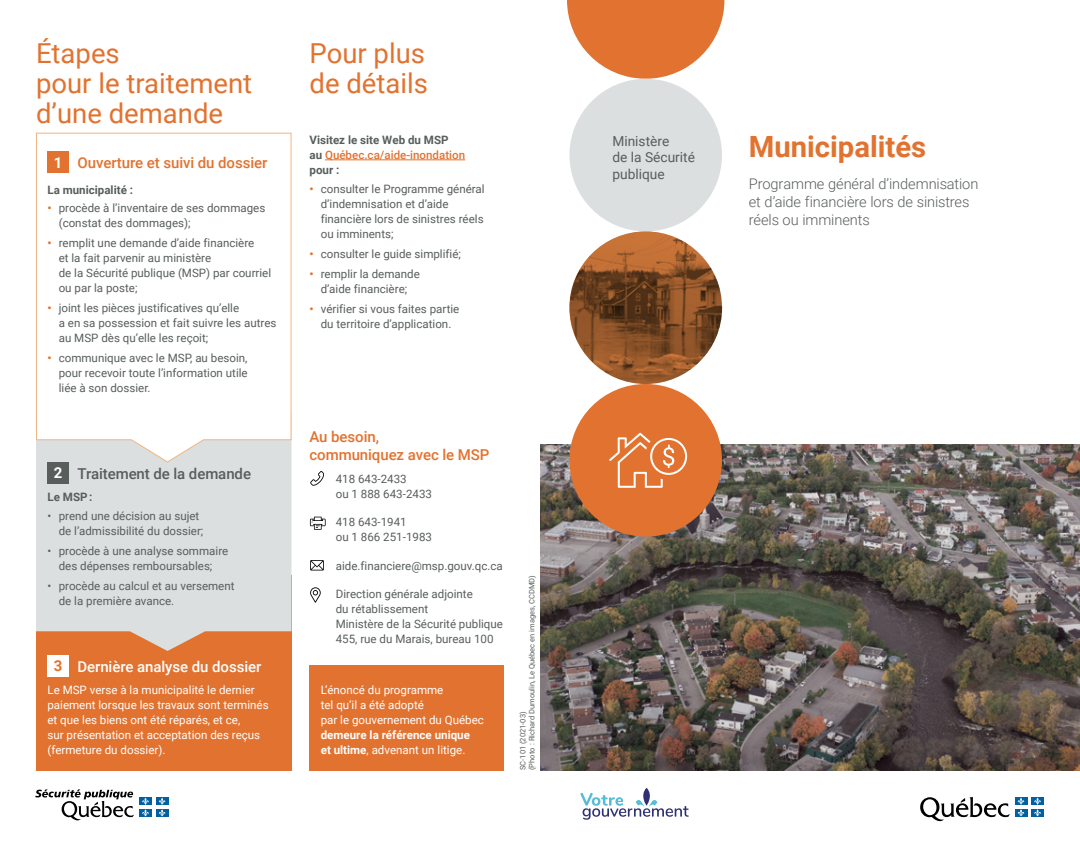
<style>
.page{position:relative;width:1080px;height:844px;background:#fff}
.page>*{position:absolute;margin:0;border:0;box-sizing:border-box;transform-origin:0 0}
.Titre{font:700 29.25px "Roboto";color:#e2722f}
.t1{font:27.5px/30px "Roboto";color:#e2722f}
.t2{font:500 15px/18px "Roboto";letter-spacing:-.005em;color:#e2722f}
.t3{font:500 15px "Roboto";letter-spacing:-.005em;color:#fff}
.t4{font:500 15px "Roboto";letter-spacing:-.005em;color:#585e5c}
.t5{font:700 15px "Roboto";color:#fff}
.t6{font:700 15px "Roboto";color:#e2722f}
.Exergue{font:300 14.62px/18px "Roboto";letter-spacing:-.005em;color:#585e5c}
.t7{font:13.75px/16.5px "Roboto";color:#585e5c}
.t8{font:11.5px/15px "Roboto";color:#585e5c}
.t9{font:11.5px/15px "Roboto";color:#fff}
.t10{font:700 11.5px/15px "Roboto";color:#585e5c}
.t11{font:7.5px "Roboto";color:#585e5c}
.s1{font-weight:700;color:#e2722f}
.s2{font-weight:500;color:#e2722f}
.s3{font-weight:700}
</style>
<div class="page">
<svg style="left:310px;top:471px;width:14px;height:15px"></svg>
<svg style="left:310px;top:517px;width:16px;height:13px"></svg>
<svg style="left:310px;top:560px;width:14px;height:10px"></svg>
<svg style="left:310px;top:587px;width:11px;height:16px"></svg>
<hr style="left:325px;top:160px;width:140px;height:1px;background:#e2722f">
<div style="left:310px;top:665px;width:194px;height:105px;background:#e2722f"></div>
<img style="left:540px;top:444px;width:540px;height:326px">
<svg style="left:567px;top:0;width:157px;height:79px"></svg>
<div style="left:569px;top:79px;width:153px;height:152px;background:#dcdfe0;border-radius:50%"></div>
<div style="left:569px;top:384px;width:153px;height:152px;background:#e2722f;border-radius:50%"></div>
<svg style="left:609px;top:433px;width:78px;height:55px"></svg>
<img style="left:570px;top:231px;width:152px;height:153px;border-radius:76px">
<div style="left:36px;top:575px;width:255px;height:195px;background:#e2722f"></div>
<svg style="left:36px;top:463px;width:255px;height:188px;background:#dcd4cf"></svg>
<svg style="left:36px;top:132px;width:256px;height:331px"></svg>
<div style="left:47px;top:151px;width:22px;height:22px;background:#e2722f"></div>
<div style="left:47px;top:462px;width:22px;height:21px;background:#585e5c"></div>
<div style="left:47px;top:655px;width:22px;height:22px;background:#fff"></div>
<svg style="left:35px;top:789px;width:99px;height:31px"></svg>
<div style="left:139px;top:797px;width:13px;height:8px;background:#0060a0"></div>
<div style="left:156px;top:797px;width:13px;height:8px;background:#0060a0"></div>
<div style="left:139px;top:809px;width:13px;height:8px;background:#0060a0"></div>
<svg style="left:142px;top:797px;width:7px;height:19px"></svg>
<div style="left:156px;top:809px;width:13px;height:8px;background:#0060a0"></div>
<svg style="left:159px;top:797px;width:7px;height:19px"></svg>
<svg style="left:920px;top:797px;width:90px;height:24px"></svg>
<div style="left:1015px;top:797px;width:12px;height:8px;background:#0060a0"></div>
<div style="left:1031px;top:797px;width:13px;height:8px;background:#0060a0"></div>
<svg style="left:1015px;top:809px;width:12px;height:7px"></svg>
<svg style="left:1018px;top:798px;width:6px;height:18px"></svg>
<div style="left:1031px;top:809px;width:13px;height:7px;background:#0060a0"></div>
<svg style="left:1034px;top:797px;width:7px;height:19px"></svg>
<svg style="left:581px;top:788px;width:108px;height:31px"></svg>
<h1 class="t1" style="left:36px;top:37px;width:218px">Étapes<br>pour le traitement d’une demande</h1>
<h3 class="t5" style="left:54px;top:152px;width:10px">1</h3>
<h3 class="t2" style="left:77px;top:153px;width:191px">Ouverture et suivi du dossier</h3>
<p class="t10" style="left:47px;top:182px;width:87px">La municipalité :</p>
<p class="t8" style="left:59px;top:200px;width:208px;text-indent:-11px"><span class="s1">•</span> procède à l’inventaire de ses dommages (constat des dommages);</p>
<p class="t8" style="left:59px;top:235px;width:214px;text-indent:-11px"><span class="s1">•</span> remplit une demande d’aide financière<br>et la fait parvenir au ministère<br>de la Sécurité publique (MSP) par courriel ou par la poste;</p>
<p class="t8" style="left:59px;top:300px;width:219px;text-indent:-11px"><span class="s1">•</span> joint les pièces justificatives qu’elle<br>a en sa possession et fait suivre les autres au MSP dès qu’elle les reçoit;</p>
<p class="t8" style="left:59px;top:350px;width:191px;text-align:justify;text-indent:-11px"><span class="s1">•</span> communique avec le MSP, au besoin, pour recevoir toute l’information utile liée à son dossier.</p>
<h3 class="t5" style="left:54px;top:462px;width:10px">2</h3>
<h3 class="t4" style="left:77px;top:463px;width:175px">Traitement de la demande</h3>
<p class="t10" style="left:47px;top:489px;width:46px">Le MSP :</p>
<p class="t8" style="left:59px;top:508px;width:146px;text-indent:-11px">• prend une décision au sujet de l’admissibilité du dossier;</p>
<p class="t8" style="left:47px;top:543px;width:182px;text-align:center">• procède à une analyse sommaire des dépenses remboursables;</p>
<p class="t8" style="left:59px;top:578px;width:177px;text-indent:-11px">• procède au calcul et au versement de la première avance.</p>
<h3 class="t6" style="left:54px;top:655px;width:10px">3</h3>
<h3 class="t3" style="left:77px;top:656px;width:185px">Dernière analyse du dossier</h3>
<p class="t9" style="left:47px;top:682px;width:223px">Le MSP verse à la municipalité le dernier paiement lorsque les travaux sont terminés et que les biens ont été réparés, et ce,<br>sur présentation et acceptation des reçus (fermeture du dossier).</p>
<h1 class="t1" style="left:310px;top:37px;width:120px">Pour plus de détails</h1>
<p class="t10" style="left:310px;top:132px;width:157px">Visitez le site Web du MSP<br>au <span class="s2">Québec.ca/aide-inondation </span>pour :</p>
<p class="t8" style="left:321px;top:181px;width:165px;text-indent:-11px"><span class="s1">•</span> consulter le Programme général d’indemnisation et d’aide financière lors de sinistres réels ou imminents;</p>
<p class="t8" style="left:310px;top:246px;width:153px"><span class="s1">•</span> consulter le guide simplifié;</p>
<p class="t8" style="left:310px;top:266px;width:112px;text-align:center"><span class="s1">•</span> remplir la demande d’aide financière;</p>
<p class="t8" style="left:310px;top:301px;width:151px;text-align:center"><span class="s1">•</span> vérifier si vous faites partie du territoire d’application.</p>
<h3 class="t2" style="left:310px;top:427px;width:181px">Au besoin,<br>communiquez avec le MSP</h3>
<p class="t8" style="left:336px;top:470px;width:98px">418 643-2433<br>ou 1 888 643-2433</p>
<p class="t8" style="left:336px;top:514px;width:98px">418 643-1941<br>ou 1 866 251-1983</p>
<p class="t8" style="left:336px;top:557px;width:169px">aide.financiere@msp.gouv.qc.ca</p>
<p class="t8" style="left:336px;top:586px;width:139px">Direction générale adjointe du rétablissement</p>
<p class="t8" style="left:336px;top:616px;width:169px">Ministère de la Sécurité publique</p>
<p class="t8" style="left:336px;top:631px;width:159px">455, rue du Marais, bureau 100</p>
<p class="t9" style="left:321px;top:682px;width:165px">L’énoncé du programme<br>tel qu’il a été adopté<br>par le gouvernement du Québec <span class="s3">demeure la référence unique<br>et ultime</span>, advenant un litige.</p>
<p class="t11" style="left:527px;top:770px;width:196px;rotate:-90deg">(Photo : Richard Dumoulin, Le Québec en images, CCDMD)</p>
<p class="t11" style="left:518px;top:770px;width:60px;rotate:-90deg">SC-101 (2021-03)</p>
<p class="t7" style="left:612px;top:132px;width:84px">Ministère<br>de la Sécurité publique</p>
<p class="Titre" style="left:749px;top:126px;width:179px">Municipalités</p>
<p class="Exergue" style="left:749px;top:174px;width:231px">Programme général d’indemnisation et d’aide financière lors de sinistres réels ou imminents</p>
</div>
